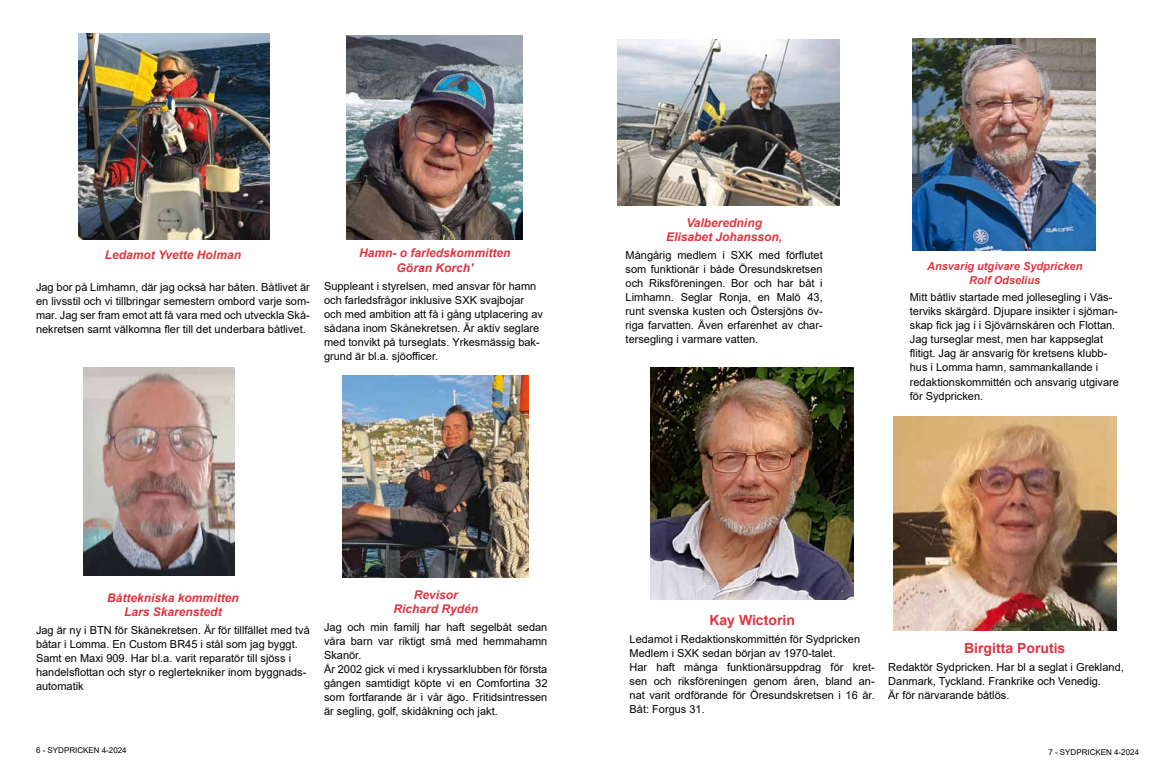
<style>
.page{position:relative;width:1163px;height:780px;background:#fff}
.page>*{position:absolute;margin:0;border:0;box-sizing:border-box;transform-origin:0 0}
.t1{font:700 14px "Arial";color:#e13440}
.t2{font:italic 700 12px/14px "Arial";color:#e13440;text-align:center}
.t3{font:11px/14px "Arial";color:#000}
.t4{font:italic 700 11px/14px "Arial";color:#e13440;text-align:center}
.t5{font:8px "Arial";color:#000}
</style>
<div class="page">
<img style="left:347px;top:35px;width:175px;height:204px">
<img style="left:83px;top:368px;width:152px;height:207px">
<img style="left:342px;top:376px;width:187px;height:202px">
<img style="left:617px;top:39px;width:222px;height:166px">
<img style="left:78px;top:33px;width:192px;height:207px">
<img style="left:650px;top:368px;width:203px;height:231px">
<img style="left:893px;top:417px;width:223px;height:213px">
<img style="left:912px;top:38px;width:183px;height:213px">
<p class="t2" style="left:105px;top:248px;width:138px">Ledamot Yvette Holman</p>
<p class="t3" style="left:36px;top:280px;width:275px;text-align:justify">Jag bor på Limhamn, där jag också har båten. Båtlivet är en livsstil och vi tillbringar semestern ombord varje som&shy;mar. Jag ser fram emot att få vara med och utveckla Skå&shy;nekretsen samt välkomna fler till det underbara båtlivet.</p>
<p class="t2" style="left:359px;top:246px;width:153px">Hamn- o farledskommitten<br>Göran Korch'</p>
<p class="t3" style="left:324px;top:278px;width:220px">Suppleant i styrelsen, med ansvar för hamn och farledsfrågor inklusive SXK svajbojar och med ambition att få i gång utplacering av sådana inom Skånekretsen. Är aktiv seglare med tonvikt på turseglats. Yrkesmässig bak&shy;grund är bl.a. sjöofficer.</p>
<p class="t2" style="left:107px;top:591px;width:133px">Båttekniska kommitten<br>Lars Skarenstedt</p>
<p class="t3" style="left:36px;top:622px;width:275px">Jag är ny i BTN för Skånekretsen. Är för tillfället med två båtar i Lomma. En Custom BR45 i stål som jag byggt.<br>Samt en Maxi 909. Har bl.a. varit reparatör till sjöss i handelsflottan och styr o reglertekniker inom byggnads&shy;automatik</p>
<p class="t2" style="left:393px;top:587px;width:86px">Revisor<br>Richard Rydén</p>
<p class="t3" style="left:324px;top:619px;width:225px">Jag och min familj har haft segelbåt sedan våra barn var riktigt små med hemmahamn Skanör.<br>År 2002 gick vi med i kryssarklubben för första gången samtidigt köpte vi en Comfortina 32 som fortfarande är i vår ägo. Fritidsintressen är segling, golf, skidåkning och jakt.</p>
<p class="t2" style="left:666px;top:216px;width:118px">Valberedning<br>Elisabet Johansson,</p>
<p class="t3" style="left:625px;top:247px;width:199px;text-align:justify">Mångårig medlem i SXK med förflutet som funktionär i både Öresundskretsen och Riksföreningen. Bor och har båt i Limhamn. Seglar Ronja, en Malö 43, runt svenska kusten och Östersjöns öv&shy;riga farvatten. Även erfarenhet av char&shy;tersegling i varmare vatten.</p>
<p class="t4" style="left:926px;top:259px;width:157px">Ansvarig utgivare Sydpricken<br>Rolf Odselius</p>
<p class="t3" style="left:909px;top:290px;width:211px">Mitt båtliv startade med jollesegling i Väs&shy;terviks skärgård. Djupare insikter i sjöman&shy;skap fick jag i i Sjövärnskåren och Flottan.<br>Jag turseglar mest, men har kappseglat flitigt. Jag är ansvarig för kretsens klubb&shy;hus i Lomma hamn, sammankallande i redaktionskommittén och ansvarig utgivare för Sydpricken.</p>
<p class="t1" style="left:709px;top:610px;width:87px">Kay Wictorin</p>
<p class="t3" style="left:629px;top:632px;width:246px">Ledamot i Redaktionskommittén för Sydpricken Medlem i SXK sedan början av 1970-talet.<br>Har haft många funktionärsuppdrag för kret&shy;sen och riksföreningen genom åren, bland an&shy;nat varit ordförande för Öresundskretsen i 16 år.<br>Båt: Forgus 31.</p>
<p class="t1" style="left:964px;top:638px;width:103px">Birgitta Porutis</p>
<p class="t3" style="left:888px;top:660px;width:237px">Redaktör Sydpricken. Har bl a seglat i Grekland,<br>Danmark, Tyckland. Frankrike och Venedig.<br>Är för närvarande båtlös.</p>
<p class="t5" style="left:36px;top:744px;width:92px">6 - SYDPRICKEN 4-2024</p>
<p class="t5" style="left:1048px;top:746px;width:92px">7 - SYDPRICKEN 4-2024</p>
</div>
